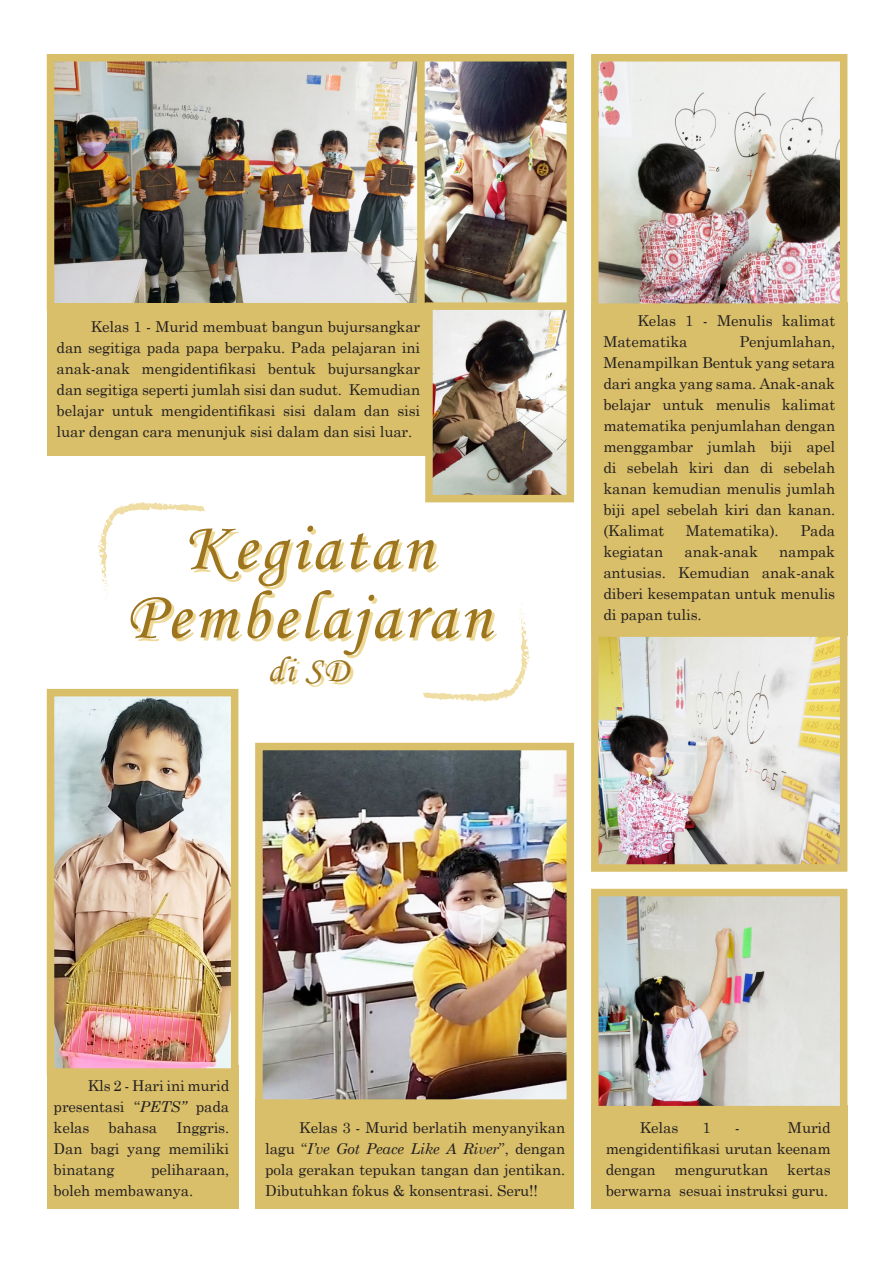
<style>
.page{position:relative;width:893px;height:1263px;background:#fff}
.page>*{position:absolute;margin:0;border:0;box-sizing:border-box;transform-origin:0 0}
.t1{font:69px "Monotype Corsiva";letter-spacing:.05em;color:#9d751f}
.t2{font:36px "Monotype Corsiva";color:#9d751f}
.t3{font:15px/21px "Century Schoolbook";letter-spacing:-.01em;color:#231f20;text-align:justify}
.s1{font-style:italic}
</style>
<div class="page">
<div style="left:255px;top:1098px;width:319px;height:111px;background:#d9bf6a"></div>
<div style="left:47px;top:1065px;width:191px;height:144px;background:#d9bf6a"></div>
<div style="left:47px;top:302px;width:387px;height:153px;background:#d9bf6a"></div>
<div style="left:591px;top:1106px;width:256px;height:103px;background:#d9bf6a"></div>
<img style="left:99px;top:502px;width:107px;height:99px">
<img style="left:422px;top:603px;width:107px;height:99px">
<img style="left:56px;top:63px;width:360px;height:239px">
<div style="left:47px;top:54px;width:378px;height:257px;border:8px solid #d9bf6a"></div>
<img style="left:426px;top:63px;width:139px;height:239px">
<div style="left:417px;top:54px;width:157px;height:257px;border:8px solid #d9bf6a"></div>
<div style="left:591px;top:302px;width:256px;height:334px;background:#d9bf6a"></div>
<img style="left:434px;top:311px;width:131px;height:182px">
<div style="left:425px;top:302px;width:149px;height:200px;border:8px solid #d9bf6a"></div>
<img style="left:600px;top:63px;width:238px;height:239px">
<div style="left:591px;top:54px;width:256px;height:257px;border:8px solid #d9bf6a"></div>
<img style="left:600px;top:638px;width:238px;height:225px">
<div style="left:591px;top:629px;width:256px;height:243px;border:8px solid #d9bf6a"></div>
<img style="left:56px;top:698px;width:173px;height:369px">
<div style="left:47px;top:689px;width:191px;height:387px;border:8px solid #d9bf6a"></div>
<img style="left:264px;top:752px;width:301px;height:346px">
<div style="left:255px;top:743px;width:319px;height:364px;border:8px solid #d9bf6a"></div>
<img style="left:600px;top:898px;width:238px;height:206px">
<div style="left:591px;top:889px;width:256px;height:224px;border:8px solid #d9bf6a"></div>
<p class="t3" style="left:57px;top:315px;width:365px;text-indent:34px">Kelas 1 - Murid membuat bangun bujursangkar dan segitiga pada papa berpaku. Pada pelajaran ini anak-anak mengidentifikasi bentuk bujursangkar dan segitiga seperti jumlah sisi dan sudut. Kemudian belajar untuk mengidentifikasi sisi dalam dan sisi luar dengan cara menunjuk sisi dalam dan sisi luar.</p>
<p class="t1" style="left:184px;top:505px;width:251px">Kegiatan</p>
<p class="t1" style="left:126px;top:574px;width:367px">Pembelajaran</p>
<p class="t2" style="left:267px;top:648px;width:83px">di SD</p>
<p class="t3" style="left:603px;top:309px;width:233px;text-indent:34px">Kelas 1 - Menulis kalimat<br>Matematika</p>
<p class="t3" style="left:603px;top:330px;width:233px;text-indent:136px">Penjumlahan, Menampilkan Bentuk yang setara dari angka yang sama. Anak-anak belajar untuk menulis kalimat matematika penjumlahan dengan menggambar jumlah biji apel di sebelah kiri dan di sebelah kanan kemudian menulis jumlah biji apel sebelah kiri dan kanan. (Kalimat</p>
<p class="t3" style="left:686px;top:519px;width:94px">Matematika).</p>
<p class="t3" style="left:800px;top:519px;width:36px">Pada</p>
<p class="t3" style="left:603px;top:540px;width:61px">kegiatan</p>
<p class="t3" style="left:685px;top:540px;width:75px">anak-anak</p>
<p class="t3" style="left:603px;top:540px;width:233px;text-indent:176px">nampak antusias. Kemudian anak-anak diberi kesempatan untuk menulis di papan tulis.</p>
<p class="t3" style="left:54px;top:1074px;width:177px;text-indent:34px">Kls 2 - Hari ini murid presentasi “<span class="s1">PETS”</span> pada kelas</p>
<p class="t3" style="left:54px;top:1116px;width:177px;text-indent:123px">Inggris.<br>Dan bagi yang memiliki binatang</p>
<p class="t3" style="left:109px;top:1116px;width:50px">bahasa</p>
<p class="t3" style="left:54px;top:1158px;width:177px;text-indent:97px">peliharaan, boleh membawanya.</p>
<p class="t3" style="left:265px;top:1116px;width:302px;text-indent:34px">Kelas 3 - Murid berlatih menyanyikan lagu “<span class="s1">I’ve Got Peace Like A River</span>”, dengan pola gerakan tepukan tangan dan jentikan.<br>Dibutuhkan fokus &amp; konsentrasi. Seru!!</p>
<p class="t3" style="left:640px;top:1116px;width:40px">Kelas</p>
<p class="t3" style="left:702px;top:1116px;width:10px">1</p>
<p class="t3" style="left:735px;top:1116px;width:6px">-</p>
<p class="t3" style="left:606px;top:1116px;width:226px;text-indent:182px">Murid mengidentifikasi urutan keenam dengan</p>
<p class="t3" style="left:606px;top:1158px;width:226px;text-align:right">kertas<br>berwarna sesuai instruksi guru.</p>
<p class="t3" style="left:675px;top:1158px;width:95px">mengurutkan</p>
</div>
